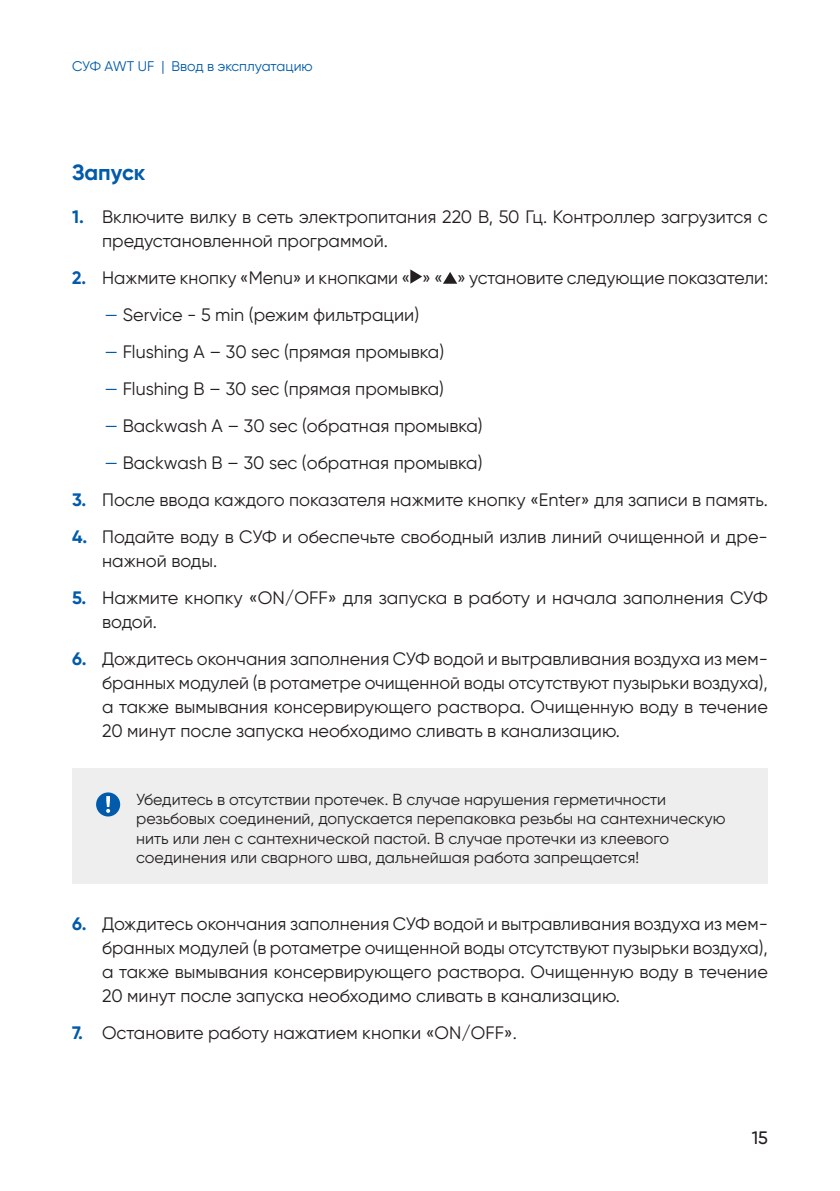
<style>
.page{position:relative;width:840px;height:1191px;background:#fff}
.page>*{position:absolute;margin:0;border:0;box-sizing:border-box;transform-origin:0 0}
.Осно_текст_по_формат{font:700 22px "Gilroy";color:#015aaa}
.Осно_текст_по_формат-2{font:18px/24px "Gilroy";color:#231f20}
.t1{font:500 18px "Gilroy";color:#231f20}
.Примечание{font:16px/19.2px "Gilroy";color:#231f20}
.t2{font:14px "Gilroy";color:#015aaa}
.s1{font-weight:700;color:#015aaa}
.s2{color:#015aaa}
</style>
<div class="page">
<div style="left:72px;top:768px;width:695px;height:115px;background:#eeeeef"></div>
<div style="left:96px;top:792px;width:24px;height:24px;background:#015aaa;border-radius:50%"></div>
<svg style="left:106px;top:796px;width:4px;height:17px"></svg>
<svg style="left:410px;top:269px;width:12px;height:15px"></svg>
<svg style="left:443px;top:272px;width:14px;height:12px"></svg>
<p class="t2" style="left:72px;top:58px;width:242px">СУФ AWT UF | Ввод в эксплуатацию</p>
<p class="Осно_текст_по_формат" style="left:72px;top:159px;width:75px">Запуск</p>
<p class="Осно_текст_по_формат-2" style="left:102px;top:204px;width:667px;text-indent:-30px"><span class="s1">1.</span> Включите вилку в сеть электропитания 220 В, 50 Гц. Контроллер загрузится с предустановленной программой.</p>
<p class="Осно_текст_по_формат-2" style="left:72px;top:265px;width:697px"><span class="s1">2.</span> Нажмите кнопку «Menu» и кнопками « » « » установите следующие показатели:</p>
<p class="Осно_текст_по_формат-2" style="left:104px;top:302px;width:316px"><span class="s2">—</span> Service - 5 min (режим фильтрации)</p>
<p class="Осно_текст_по_формат-2" style="left:104px;top:339px;width:341px"><span class="s2">—</span> Flushing A – 30 sec (прямая промывка)</p>
<p class="Осно_текст_по_формат-2" style="left:104px;top:376px;width:341px"><span class="s2">—</span> Flushing B – 30 sec (прямая промывка)</p>
<p class="Осно_текст_по_формат-2" style="left:104px;top:413px;width:379px"><span class="s2">—</span> Backwash A – 30 sec (обратная промывка)</p>
<p class="Осно_текст_по_формат-2" style="left:104px;top:450px;width:379px"><span class="s2">—</span> Backwash B – 30 sec (обратная промывка)</p>
<p class="Осно_текст_по_формат-2" style="left:72px;top:487px;width:697px"><span class="s1">3.</span> После ввода каждого показателя нажмите кнопку «Enter» для записи в память.</p>
<p class="Осно_текст_по_формат-2" style="left:102px;top:524px;width:667px;text-indent:-30px"><span class="s1">4.</span> Подайте воду в СУФ и обеспечьте свободный излив линий очищенной и дре&shy;нажной воды.</p>
<p class="Осно_текст_по_формат-2" style="left:102px;top:586px;width:666px;text-indent:-30px"><span class="s1">5.</span> Нажмите кнопку «ON/OFF» для запуска в работу и начала заполнения СУФ водой.</p>
<p class="Осно_текст_по_формат-2" style="left:102px;top:647px;width:667px;text-align:justify;text-indent:-30px"><span class="s1">6.</span> Дождитесь окончания заполнения СУФ водой и вытравливания воздуха из мем&shy;бранных модулей (в ротаметре очищенной воды отсутствуют пузырьки воздуха), а также вымывания консервирующего раствора. Очищенную воду в течение 20 минут после запуска необходимо сливать в канализацию.</p>
<p class="Примечание" style="left:136px;top:790px;width:590px">Убедитесь в отсутствии протечек. В случае нарушения герметичности резьбовых соединений, допускается перепаковка резьбы на сантехническую нить или лен с сантехнической пастой. В случае протечки из клеевого соединения или сварного шва, дальнейшая работа запрещается!</p>
<p class="Осно_текст_по_формат-2" style="left:102px;top:911px;width:667px;text-align:justify;text-indent:-30px"><span class="s1">6.</span> Дождитесь окончания заполнения СУФ водой и вытравливания воздуха из мем&shy;бранных модулей (в ротаметре очищенной воды отсутствуют пузырьки воздуха), а также вымывания консервирующего раствора. Очищенную воду в течение 20 минут после запуска необходимо сливать в канализацию.</p>
<p class="Осно_текст_по_формат-2" style="left:72px;top:1020px;width:446px"><span class="s1">7.</span> Остановите работу нажатием кнопки «ON/OFF».</p>
<p class="t1" style="left:751px;top:1126px;width:18px">15</p>
</div>
